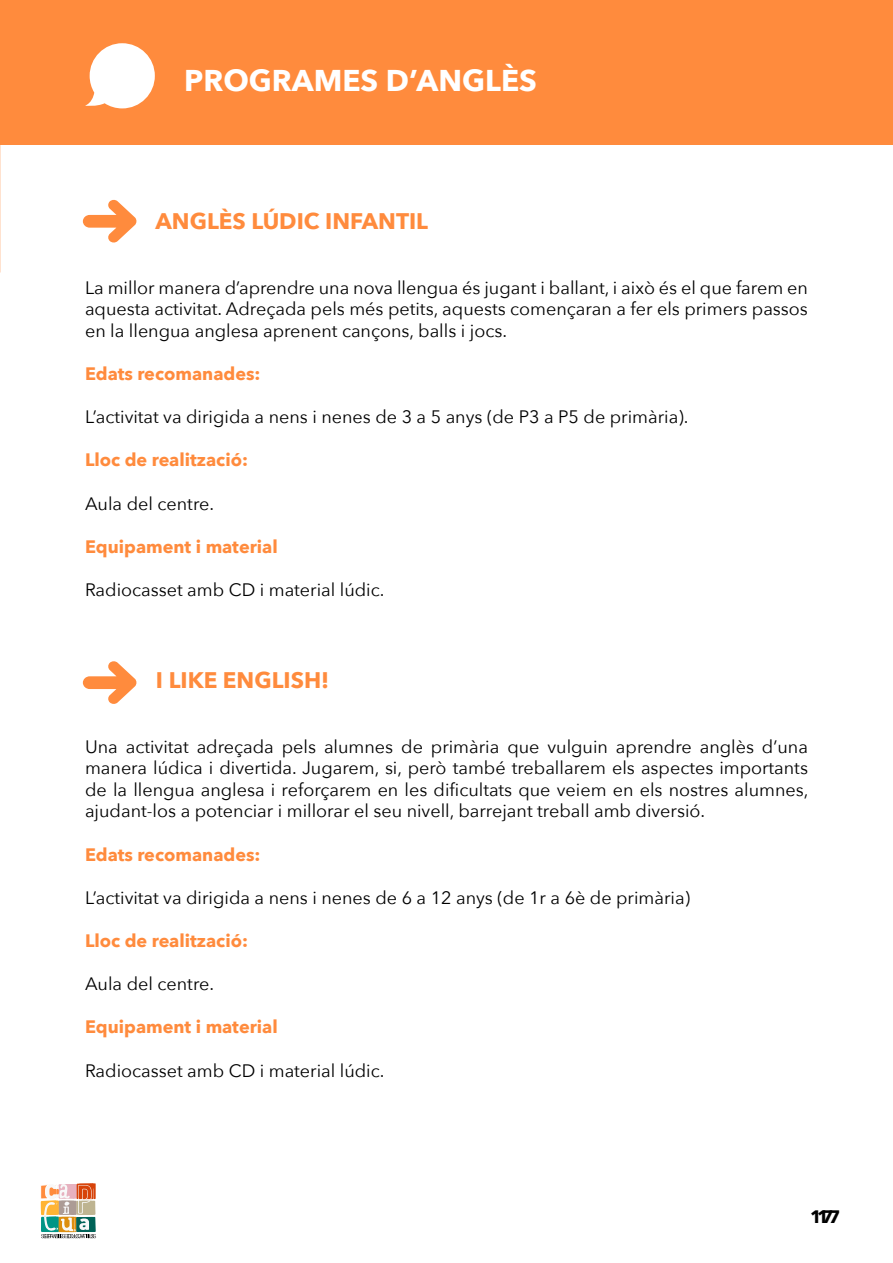
<style>
.page{position:relative;width:893px;height:1263px;background:#fff}
.page>*{position:absolute;margin:0;border:0;box-sizing:border-box;transform-origin:0 0}
.t1{font:700 30px "Avenir Next";color:#fff}
.t2{font:700 22.5px "Avenir Next";color:#ff8b3d}
.t3{font:18px/21.6px "Avenir Next";color:#000;text-align:justify}
.t4{font:700 18px "Avenir Next";color:#ff8b3d}
.t5{font:700 18px "Avenir Next";color:#000}
</style>
<div class="page">
<svg style="left:40px;top:1183px;width:56px;height:55px"></svg>
<div style="left:0;top:0;width:893px;height:145px;background:#ff8b3d"></div>
<svg style="left:85px;top:43px;width:70px;height:65px"></svg>
<svg style="left:83px;top:199px;width:53px;height:44px"></svg>
<svg style="left:83px;top:661px;width:53px;height:43px"></svg>
<h1 class="t1" style="left:184px;top:54px;width:354px">PROGRAMES D’ANGLÈS</h1>
<p class="t2" style="left:156px;top:201px;width:274px">ANGLÈS LÚDIC INFANTIL</p>
<p class="t3" style="left:85px;top:276px;width:724px">La millor manera d’aprendre una nova llengua és jugant i ballant, i això és el que farem en aquesta activitat. Adreçada pels més petits, aquests començaran a fer els primers passos en la llengua anglesa aprenent cançons, balls i jocs.</p>
<p class="t4" style="left:85px;top:358px;width:177px">Edats recomanades:</p>
<p class="t3" style="left:85px;top:405px;width:605px">L’activitat va dirigida a nens i nenes de 3 a 5 anys (de P3 a P5 de primària).</p>
<p class="t4" style="left:85px;top:444px;width:164px">Lloc de realització:</p>
<p class="t3" style="left:85px;top:492px;width:131px">Aula del centre.</p>
<p class="t4" style="left:85px;top:531px;width:194px">Equipament i material</p>
<p class="t3" style="left:85px;top:578px;width:301px">Radiocasset amb CD i material lúdic.</p>
<p class="t2" style="left:156px;top:660px;width:175px">I LIKE ENGLISH!</p>
<p class="t3" style="left:85px;top:735px;width:725px">Una activitat adreçada pels alumnes de primària que vulguin aprendre anglès d’una manera lúdica i divertida. Jugarem, si, però també treballarem els aspectes importants de la llengua anglesa i reforçarem en les dificultats que veiem en els nostres alumnes, ajudant-los a potenciar i millorar el seu nivell, barrejant treball amb diversió.</p>
<p class="t4" style="left:85px;top:839px;width:177px">Edats recomanades:</p>
<p class="t3" style="left:85px;top:886px;width:606px">L’activitat va dirigida a nens i nenes de 6 a 12 anys (de 1r a 6è de primària)</p>
<p class="t4" style="left:85px;top:925px;width:164px">Lloc de realització:</p>
<p class="t3" style="left:85px;top:972px;width:131px">Aula del centre.</p>
<p class="t4" style="left:85px;top:1011px;width:194px">Equipament i material</p>
<p class="t3" style="left:85px;top:1059px;width:301px">Radiocasset amb CD i material lúdic.</p>
<p class="t5" style="left:810px;top:1200px;width:32px">1717</p>
</div>
